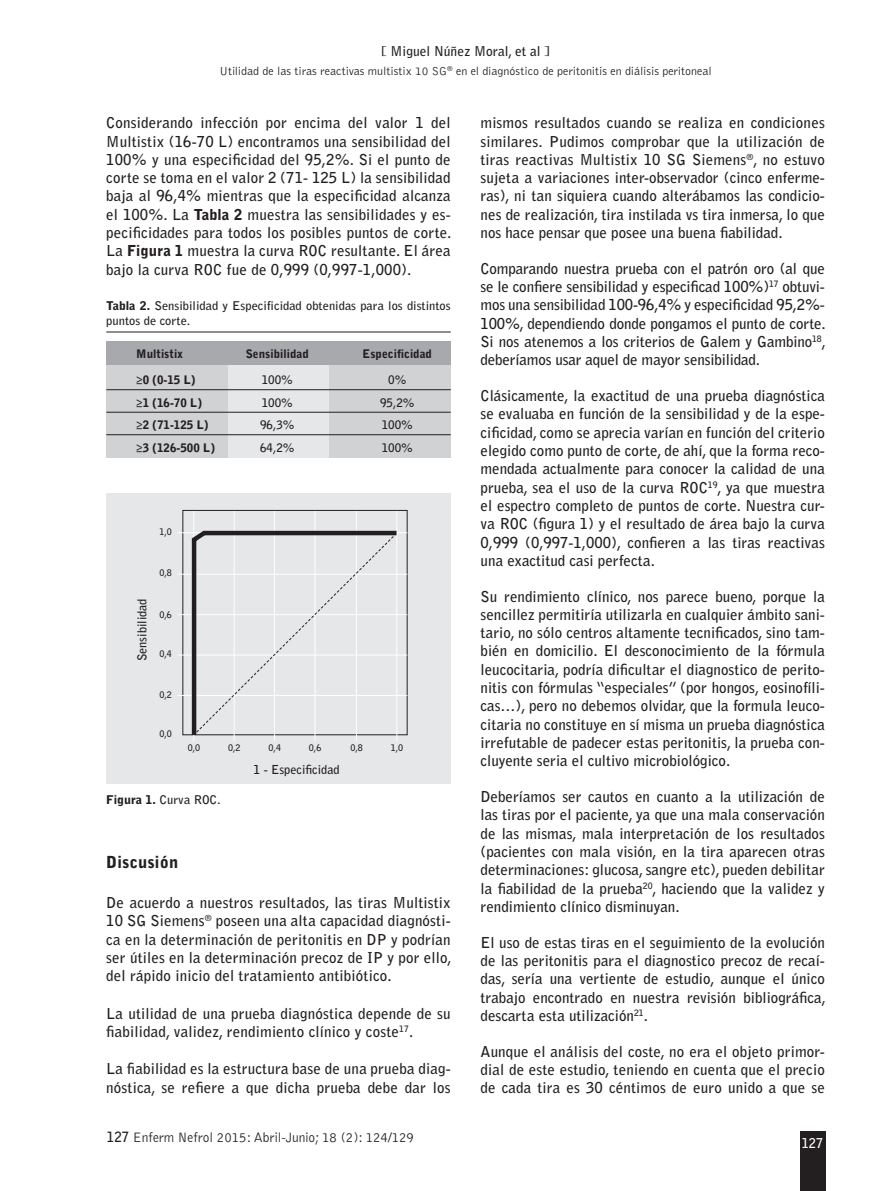
<style>
.page{position:relative;width:893px;height:1191px;background:#fff}
.page>*{position:absolute;margin:0;border:0;box-sizing:border-box;transform-origin:0 0}
._00titul1{font:900 16.5px "Bell Gothic Std";letter-spacing:.01em;color:#231f20}
.t1{font:700 15px/18.3px "Bell Gothic Std";letter-spacing:.01em;color:#231f20;text-align:justify}
.t2{font:300 14.1px "Bell Gothic Std";color:#231f20;scale:.95 1}
.t3{font:700 13.5px "Bell Gothic Std";color:#231f20}
.t4{font:700 13.5px "Bell Gothic Std";color:#fff;scale:.95 1}
.t5{font:700 12.3px "Bell Gothic Std";color:#231f20}
._00titul1-2{font:700 12px/14.4px "Bell Gothic Std";color:#231f20;scale:1.04 1}
.t6{font:300 12px "Bell Gothic Std";color:#231f20}
.t7{font:900 11.7px "Bell Gothic Std";color:#231f20}
.t8{font:700 11.7px "Bell Gothic Std";color:#231f20}
.t9{font:700 9px "Bell Gothic Std";color:#231f20}
.s1{font-weight:900}
.s2{font-weight:700}
</style>
<div class="page">
<div style="left:800px;top:1131px;width:25px;height:60px;background:#231f20"></div>
<hr style="left:106px;top:332px;width:345px;height:1px;background:#231f20">
<div style="left:106px;top:364px;width:123px;height:94px;background:#d1d2d4"></div>
<div style="left:329px;top:364px;width:122px;height:94px;background:#d1d2d4"></div>
<div style="left:229px;top:364px;width:100px;height:94px;background:#e6e7e9"></div>
<div style="left:106px;top:341px;width:345px;height:23px;background:#a8a9ad"></div>
<hr style="left:106px;top:389px;width:345px;height:1px;background:#231f20">
<hr style="left:106px;top:412px;width:345px;height:1px;background:#231f20">
<hr style="left:106px;top:434px;width:345px;height:1px;background:#231f20">
<div style="left:106px;top:493px;width:345px;height:290px;background:#e6e7e9"></div>
<div style="left:183px;top:510px;width:224px;height:225px;border:1px solid #231f20"></div>
<hr style="left:178px;top:532px;width:229px;height:1px;background:#fff">
<hr style="left:178px;top:574px;width:229px;height:1px;background:#fff">
<hr style="left:178px;top:614px;width:229px;height:1px;background:#fff">
<hr style="left:178px;top:655px;width:229px;height:1px;background:#fff">
<hr style="left:178px;top:695px;width:229px;height:1px;background:#fff">
<hr style="left:193px;top:511px;width:1px;height:230px;background:#fff">
<hr style="left:234px;top:511px;width:1px;height:230px;background:#fff">
<hr style="left:274px;top:511px;width:1px;height:230px;background:#fff">
<hr style="left:315px;top:511px;width:1px;height:230px;background:#fff">
<hr style="left:356px;top:511px;width:1px;height:230px;background:#fff">
<hr style="left:396px;top:511px;width:1px;height:230px;background:#fff">
<svg style="left:190px;top:528px;width:211px;height:211px"></svg>
<svg style="left:195px;top:535px;width:200px;height:198px"></svg>
<p class="t3" style="left:382px;top:43px;width:169px">[ Miguel Núñez Moral, et al ]</p>
<p class="t6" style="left:219px;top:65px;width:494px">Utilidad de las tiras reactivas multistix 10 SG<sup>®</sup> en el diagnóstico de peritonitis en diálisis peritoneal</p>
<p class="t1" style="left:106px;top:114px;width:347px">Considerando infección por encima del valor 1 del Multistix (16-70 L) encontramos una sensibilidad del 100% y una especificidad del 95,2%. Si el punto de corte se toma en el valor 2 (71- 125 L) la sensibilidad baja al 96,4% mientras que la especificidad alcanza el 100%. La <span class="s1">Tabla 2</span> muestra las sensibilidades y es&shy;pecificidades para todos los posibles puntos de corte.<br>La <span class="s1">Figura 1</span> muestra la curva ROC resultante. El área bajo la curva ROC fue de 0,999 (0,997-1,000).</p>
<p class="_00titul1-2" style="left:106px;top:299px;width:333px"><span class="s1">Tabla 2.</span> Sensibilidad y Especificidad obtenidas para los distintos puntos de corte.</p>
<p class="t7" style="left:136px;top:346px;width:48px">Multistix</p>
<p class="t7" style="left:246px;top:346px;width:65px">Sensibilidad</p>
<p class="t7" style="left:363px;top:346px;width:71px">Especificidad</p>
<p class="t7" style="left:136px;top:373px;width:61px">≥0 (0-15 L)</p>
<p class="t8" style="left:262px;top:373px;width:33px">100%</p>
<p class="t8" style="left:388px;top:373px;width:20px">0%</p>
<p class="t7" style="left:136px;top:396px;width:67px">≥1 (16-70 L)</p>
<p class="t8" style="left:262px;top:395px;width:33px">100%</p>
<p class="t8" style="left:380px;top:395px;width:36px">95,2%</p>
<p class="t7" style="left:136px;top:418px;width:74px">≥2 (71-125 L)</p>
<p class="t8" style="left:260px;top:418px;width:36px">96,3%</p>
<p class="t8" style="left:382px;top:418px;width:33px">100%</p>
<p class="t7" style="left:136px;top:441px;width:80px">≥3 (126-500 L)</p>
<p class="t8" style="left:260px;top:440px;width:36px">64,2%</p>
<p class="t8" style="left:382px;top:440px;width:33px">100%</p>
<p class="t5" style="left:134px;top:661px;width:64px;rotate:-90deg">Sensibilidad</p>
<p class="t9" style="left:159px;top:526px;width:14px">1,0</p>
<p class="t9" style="left:159px;top:567px;width:14px">0,8</p>
<p class="t9" style="left:159px;top:609px;width:14px">0,6</p>
<p class="t9" style="left:159px;top:648px;width:14px">0,4</p>
<p class="t9" style="left:159px;top:689px;width:14px">0,2</p>
<p class="t9" style="left:159px;top:728px;width:14px">0,0</p>
<p class="t9" style="left:188px;top:742px;width:14px">0,0</p>
<p class="t9" style="left:228px;top:742px;width:14px">0,2</p>
<p class="t9" style="left:269px;top:742px;width:14px">0,4</p>
<p class="t9" style="left:309px;top:742px;width:14px">0,6</p>
<p class="t9" style="left:350px;top:742px;width:14px">0,8</p>
<p class="t9" style="left:391px;top:742px;width:14px">1,0</p>
<p class="t5" style="left:254px;top:762px;width:88px">1 - Especificidad</p>
<p class="_00titul1-2" style="left:106px;top:793px;width:112px"><span class="s1">Figura 1.</span> Curva ROC.</p>
<p class="_00titul1" style="left:106px;top:853px;width:73px">Discusión</p>
<p class="t1" style="left:106px;top:893px;width:347px">De acuerdo a nuestros resultados, las tiras Multistix 10 SG Siemens<sup>®</sup> poseen una alta capacidad diagnósti&shy;ca en la determinación de peritonitis en DP y podrían ser útiles en la determinación precoz de IP y por ello, del rápido inicio del tratamiento antibiótico.</p>
<p class="t1" style="left:106px;top:1004px;width:346px">La utilidad de una prueba diagnóstica depende de su fiabilidad, validez, rendimiento clínico y coste<sup>17</sup>.</p>
<p class="t1" style="left:106px;top:1059px;width:346px">La fiabilidad es la estructura base de una prueba diag&shy;nóstica, se refiere a que dicha prueba debe dar los</p>
<p class="t2" style="left:107px;top:1130px;width:325px"><span class="s2">127</span> Enferm Nefrol 2015: Abril-Junio; 18 (2): 124/129</p>
<p class="t1" style="left:480px;top:114px;width:346px">mismos resultados cuando se realiza en condiciones similares. Pudimos comprobar que la utilización de tiras reactivas Multistix 10 SG Siemens<sup>®</sup>, no estuvo sujeta a variaciones inter-observador (cinco enferme&shy;ras), ni tan siquiera cuando alterábamos las condicio&shy;nes de realización, tira instilada vs tira inmersa, lo que nos hace pensar que posee una buena fiabilidad.</p>
<p class="t1" style="left:480px;top:259px;width:347px">Comparando nuestra prueba con el patrón oro (al que se le confiere sensibilidad y especificad 100%)<sup>17</sup> obtuvi&shy;mos una sensibilidad 100-96,4% y especificidad 95,2%- 100%, dependiendo donde pongamos el punto de corte.<br>Si nos atenemos a los criterios de Galem y Gambino<sup>18</sup>, deberíamos usar aquel de mayor sensibilidad.</p>
<p class="t1" style="left:480px;top:386px;width:346px">Clásicamente, la exactitud de una prueba diagnóstica se evaluaba en función de la sensibilidad y de la espe&shy;cificidad, como se aprecia varían en función del criterio elegido como punto de corte, de ahí, que la forma reco&shy;mendada actualmente para conocer la calidad de una prueba, sea el uso de la curva ROC<sup>19</sup>, ya que muestra el espectro completo de puntos de corte. Nuestra cur&shy;va ROC (figura 1) y el resultado de área bajo la curva 0,999 (0,997-1,000), confieren a las tiras reactivas una exactitud casi perfecta.</p>
<p class="t1" style="left:480px;top:587px;width:346px">Su rendimiento clínico, nos parece bueno, porque la sencillez permitiría utilizarla en cualquier ámbito sani&shy;tario, no sólo centros altamente tecnificados, sino tam&shy;bién en domicilio. El desconocimiento de la fórmula leucocitaria, podría dificultar el diagnostico de perito&shy;nitis con fórmulas “especiales” (por hongos, eosinofíli&shy;cas…), pero no debemos olvidar, que la formula leuco&shy;citaria no constituye en sí misma un prueba diagnóstica irrefutable de padecer estas peritonitis, la prueba con&shy;cluyente seria el cultivo microbiológico.</p>
<p class="t1" style="left:480px;top:787px;width:346px">Deberíamos ser cautos en cuanto a la utilización de las tiras por el paciente, ya que una mala conservación de las mismas, mala interpretación de los resultados (pacientes con mala visión, en la tira aparecen otras determinaciones: glucosa, sangre etc), pueden debilitar la fiabilidad de la prueba<sup>20</sup>, haciendo que la validez y rendimiento clínico disminuyan.</p>
<p class="t1" style="left:480px;top:933px;width:347px">El uso de estas tiras en el seguimiento de la evolución de las peritonitis para el diagnostico precoz de recaí&shy;das, sería una vertiente de estudio, aunque el único trabajo encontrado en nuestra revisión bibliográfica, descarta esta utilización<sup>21</sup>.</p>
<p class="t1" style="left:480px;top:1042px;width:346px">Aunque el análisis del coste, no era el objeto primor&shy;dial de este estudio, teniendo en cuenta que el precio de cada tira es 30 céntimos de euro unido a que se</p>
<p class="t4" style="left:802px;top:1134px;width:24px">127</p>
</div>
